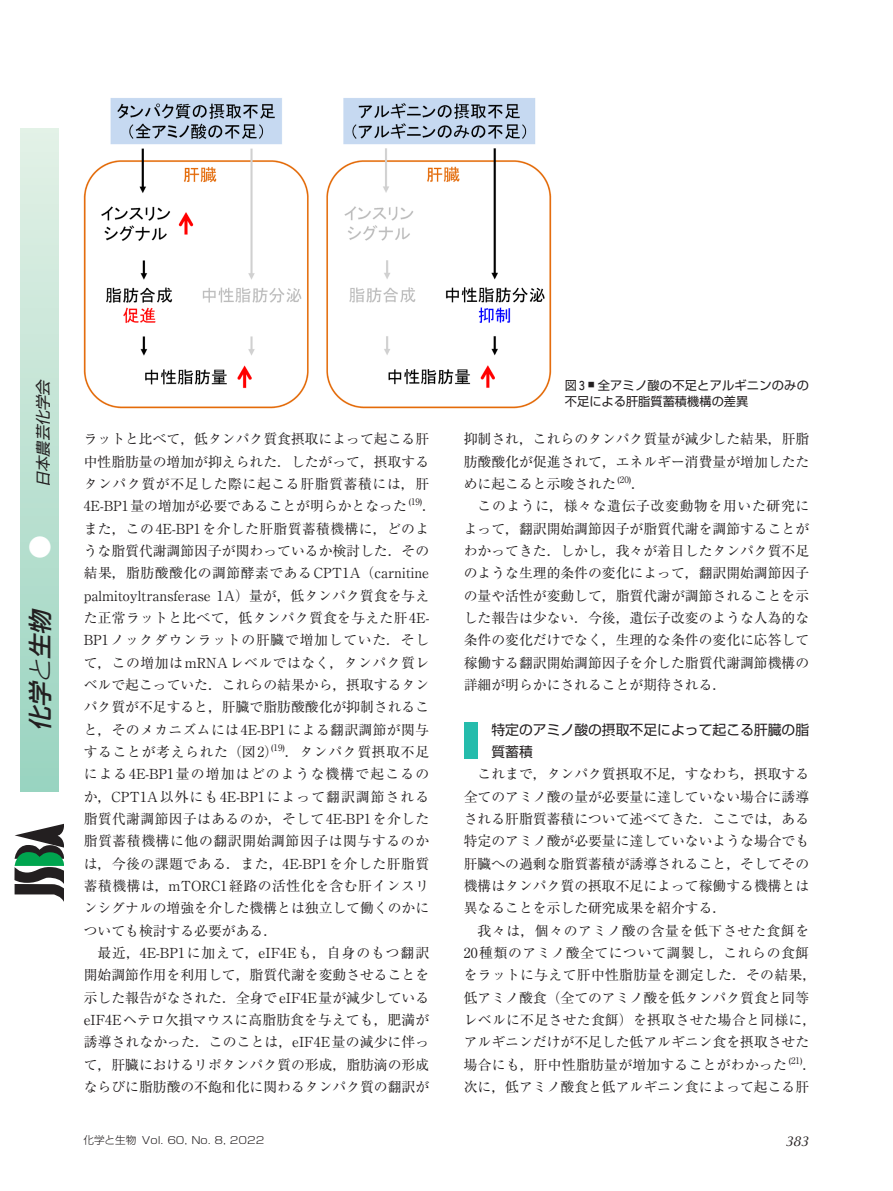
<style>
.page{position:relative;width:893px;height:1191px;background:#fff}
.page>*{position:absolute;margin:0;border:0;box-sizing:border-box;transform-origin:0 0}
.t1{font:italic 500 24px "Shin Go Pr 6";color:#231f20}
.t2{font:500 24px "Shin Go Pr 6";color:#fff}
.t3{font:italic 15.15px "Shin Go Pr 6";color:#231f20}
.t4{font:13.8px/22.4px "Ryumin Pr 6";letter-spacing:.02em;color:#231f20}
.t5{font:13.8px/22.4px "Ryumin Pr 6";color:#231f20;text-align:justify}
.t6{font:13.8px/22.4px "Shin Go Pr 6";color:#231f20}
.t7{font:italic 13.8px "Optima Nova LT Pro";color:#231f20}
.t8{font:12.15px/15.9px "Shin Go Pr 6";letter-spacing:.015em;color:#231f20}
.t9{font:300 10.05px "Shin Go Pr 6";color:#231f20;scale:1.13 1}
.s1{font-weight:300}
.s2{font-family:"Koz Min Pro"}
.s3{font-family:"MO Suuji HB J Fn";font-size:12.9px}
.s4{font-size:10.65px}
</style>
<div class="page">
<div style="left:464px;top:722px;width:14px;height:36px;background:#25bcac"></div>
<img style="left:83px;top:98px;width:468px;height:311px">
<div style="left:20px;top:128px;width:38px;height:663px;background:linear-gradient(to bottom,#e3f1e6,#99d3c0)"></div>
<svg style="left:14px;top:823px;width:50px;height:78px"></svg>
<p class="t3" style="left:30px;top:487px;width:113px;rotate:-90deg">日本農芸化学会</p>
<h1 class="t2" style="left:20px;top:559px;width:25px;rotate:-90deg">●</h1>
<h1 class="t1" style="left:20px;top:731px;width:154px;rotate:-90deg">化学<span class="s1">と</span>生物　</h1>
<p class="t4" style="left:84px;top:427px;width:354px">ラットと比べて<span class="s2">，</span>低タンパク質食摂取によって起こる肝中性脂肪量の増加が抑えられた<span class="s2">．</span>したがって<span class="s2">，</span>摂取するタンパク質が不足した際に起こる肝脂質蓄積には<span class="s2">，</span>肝<br>4E-BP1量の増加が必要であることが明らかとなった <sup>(19)</sup><span class="s2">．</span>また<span class="s2">，</span>この4E-BP1を介した肝脂質蓄積機構に<span class="s2">，</span>どのような脂質代謝調節因子が関わっているか検討した<span class="s2">．</span>その結果<span class="s2">，</span>脂肪酸酸化の調節酵素であるCPT1A（carnitine palmitoyltransferase 1A）量が<span class="s2">，</span>低タンパク質食を与えた正常ラットと比べて<span class="s2">，</span>低タンパク質食を与えた肝4E-<br>BP1ノックダウンラットの肝臓で増加していた<span class="s2">．</span>そして<span class="s2">，</span>この増加はmRNAレベルではなく<span class="s2">，</span>タンパク質レベルで起こっていた<span class="s2">．</span>これらの結果から<span class="s2">，</span>摂取するタンパク質が不足すると<span class="s2">，</span>肝臓で脂肪酸酸化が抑制されること<span class="s2">，</span>そのメカニズムには4E-BP1による翻訳調節が関与することが考えられた（図2）<sup>(19)</sup><span class="s2">．</span>タンパク質摂取不足による4E-BP1量の増加はどのような機構で起こるのか<span class="s2">，</span>CPT1A以外にも4E-BP1によって翻訳調節される脂質代謝調節因子はあるのか<span class="s2">，</span>そして4E-BP1を介した脂質蓄積機構に他の翻訳開始調節因子は関与するのかは<span class="s2">，</span>今後の課題である<span class="s2">．</span>また<span class="s2">，</span>4E-BP1を介した肝脂質蓄積機構は<span class="s2">，</span>mTORC1経路の活性化を含む肝インスリンシグナルの増強を介した機構とは独立して働くのかについても検討する必要がある<span class="s2">．</span></p>
<p class="t5" style="left:84px;top:941px;width:347px;text-indent:14px">最近<span class="s2">，</span>4E-BP1に加えて<span class="s2">，</span>eIF4Eも<span class="s2">，</span>自身のもつ翻訳開始調節作用を利用して<span class="s2">，</span>脂質代謝を変動させることを示した報告がなされた<span class="s2">．</span>全身でeIF4E量が減少しているeIF4Eヘテロ欠損マウスに高脂肪食を与えても<span class="s2">，</span>肥満が誘導されなかった<span class="s2">．</span>このことは<span class="s2">，</span>eIF4E量の減少に伴って<span class="s2">，</span>肝臓におけるリポタンパク質の形成<span class="s2">，</span>脂肪滴の形成ならびに脂肪酸の不飽和化に関わるタンパク質の翻訳が</p>
<p class="t8" style="left:565px;top:376px;width:245px">図<span class="s3">3</span> <sup>■</sup> 全アミノ酸の不足とアルギニンのみの不足による肝脂質蓄積機構の差異</p>
<p class="t5" style="left:464px;top:427px;width:347px">抑制され<span class="s2">，</span>これらのタンパク質量が減少した結果<span class="s2">，</span>肝脂肪酸酸化が促進されて<span class="s2">，</span>エネルギー消費量が増加したために起こると示唆された <sup>(20)</sup><span class="s2">．</span></p>
<p class="t5" style="left:464px;top:494px;width:347px;text-indent:14px">このように<span class="s2">，</span>様々な遺伝子改変動物を用いた研究によって<span class="s2">，</span>翻訳開始調節因子が脂質代謝を調節することがわかってきた<span class="s2">．</span>しかし<span class="s2">，</span>我々が着目したタンパク質不足のような生理的条件の変化によって<span class="s2">，</span>翻訳開始調節因子の量や活性が変動して<span class="s2">，</span>脂質代謝が調節されることを示した報告は少ない<span class="s2">．</span>今後<span class="s2">，</span>遺伝子改変のような人為的な条件の変化だけでなく<span class="s2">，</span>生理的な条件の変化に応答して稼働する翻訳開始調節因子を介した脂質代謝調節機構の詳細が明らかにされることが期待される<span class="s2">．</span></p>
<p class="t6" style="left:491px;top:717px;width:319px">特定のアミノ酸の摂取不足によって起こる肝臓の脂質蓄積</p>
<p class="t5" style="left:464px;top:762px;width:347px;text-indent:14px">これまで<span class="s2">，</span>タンパク質摂取不足<span class="s2">，</span>すなわち<span class="s2">，</span>摂取する全てのアミノ酸の量が必要量に達していない場合に誘導される肝脂質蓄積について述べてきた<span class="s2">．</span>ここでは<span class="s2">，</span>ある特定のアミノ酸が必要量に達していないような場合でも肝臓への過剰な脂質蓄積が誘導されること<span class="s2">，</span>そしてその機構はタンパク質の摂取不足によって稼働する機構とは異なることを示した研究成果を紹介する<span class="s2">．</span></p>
<p class="t4" style="left:464px;top:918px;width:354px;text-align:center">我々は<span class="s2">，</span>個々のアミノ酸の含量を低下させた食餌を<br>20種類のアミノ酸全てについて調製し<span class="s2">，</span>これらの食餌をラットに与えて肝中性脂肪量を測定した<span class="s2">．</span>その結果<span class="s2">，</span>低アミノ酸食（全てのアミノ酸を低タンパク質食と同等レベルに不足させた食餌）を摂取させた場合と同様に<span class="s2">，</span>アルギニンだけが不足した低アルギニン食を摂取させた場合にも<span class="s2">，</span>肝中性脂肪量が増加することがわかった <sup>(21)</sup><span class="s2">．</span>次に<span class="s2">，</span>低アミノ酸食と低アルギニン食によって起こる肝</p>
<p class="t9" style="left:83px;top:1131px;width:162px"><span class="s4">化学と生物</span> Vol. 60, No. 8, 2022</p>
<p class="t7" style="left:786px;top:1132px;width:24px">383</p>
</div>
